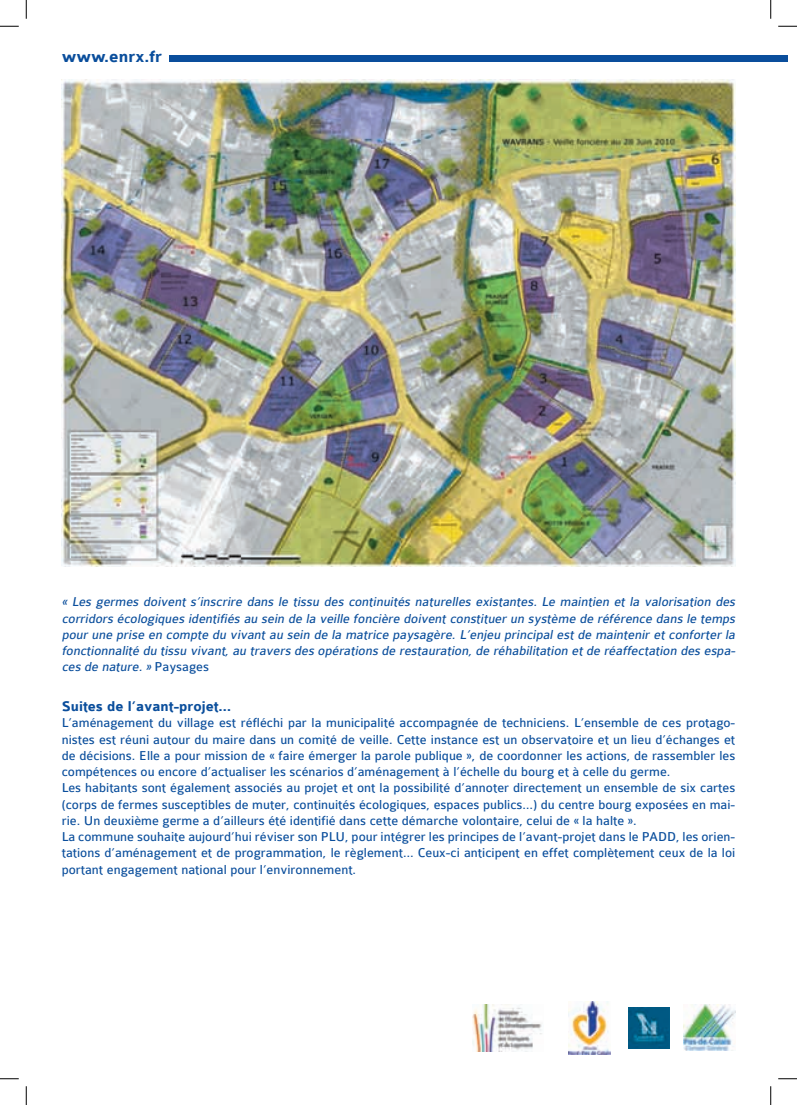
<style>
.page{position:relative;width:797px;height:1105px;background:#fff}
.page>*{position:absolute;margin:0;border:0;box-sizing:border-box;transform-origin:0 0}
.t1{font:700 17.5px "Colaborate";color:#0a4e9c}
.t2{font:700 15px "Colaborate";color:#0a4e9c}
.t3{font:13.75px/16.2px "Colaborate";color:#0a4e9c}
.t4{font:italic 13.75px/16.2px "Colaborate";color:#0a4e9c;text-align:justify}
.s1{font-style:normal}
</style>
<div class="page">
<div style="left:169px;top:55px;width:619px;height:6px;background:#0a4e9c"></div>
<img style="left:684px;top:1005px;width:51px;height:46px">
<img style="left:628px;top:1007px;width:41px;height:41px">
<img style="left:472px;top:1004px;width:70px;height:47px">
<img style="left:568px;top:1001px;width:43px;height:53px">
<img style="left:62px;top:79px;width:673px;height:488px">
<svg style="left:0;top:25px;width:19px;height:2px"></svg>
<svg style="left:778px;top:25px;width:19px;height:2px"></svg>
<svg style="left:0;top:1078px;width:19px;height:1px"></svg>
<svg style="left:778px;top:1078px;width:19px;height:1px"></svg>
<svg style="left:25px;top:0;width:2px;height:19px"></svg>
<svg style="left:25px;top:1086px;width:2px;height:19px"></svg>
<svg style="left:770px;top:0;width:1px;height:19px"></svg>
<svg style="left:770px;top:1086px;width:1px;height:19px"></svg>
<p class="t1" style="left:62px;top:47px;width:102px">www.enrx.fr</p>
<p class="t4" style="left:62px;top:594px;width:677px">« Les germes doivent s’inscrire dans le tissu des continuités naturelles existantes. Le maintien et la valorisation des corridors écologiques identifiés au sein de la veille foncière doivent constituer un système de référence dans le temps pour une prise en compte du vivant au sein de la matrice paysagère. L’enjeu principal est de maintenir et conforter la fonctionnalité du tissu vivant, au travers des opérations de restauration, de réhabilitation et de réaffectation des espa&shy;ces de nature. » <span class="s1">P a ys a g e s</span></p>
<p class="t2" style="left:62px;top:699px;width:171px">Suites de l’avant-projet…</p>
<p class="t3" style="left:62px;top:715px;width:675px">L’aménagement du village est réfléchi par la municipalité accompagnée de techniciens. L’ensemble de ces protago&shy;nistes est réuni autour du maire dans un comité de veille. Cette instance est un observatoire et un lieu d’échanges et de décisions. Elle a pour mission de « faire émerger la parole publique », de coordonner les actions, de rassembler les compétences ou encore d’actualiser les scénarios d’aménagement à l’échelle du bourg et à celle du germe.<br>Les habitants sont également associés au projet et ont la possibilité d’annoter directement un ensemble de six cartes (corps de fermes susceptibles de muter, continuités écologiques, espaces publics…) du centre bourg exposées en mai&shy;rie. Un deuxième germe a d’ailleurs été identifié dans cette démarche volontaire, celui de « la halte ».<br>La commune souhaite aujourd’hui réviser son PLU, pour intégrer les principes de l’avant-projet dans le PADD, les orien&shy;tations d’aménagement et de programmation, le règlement… Ceux-ci anticipent en effet complètement ceux de la loi portant engagement national pour l’environnement.</p>
</div>
